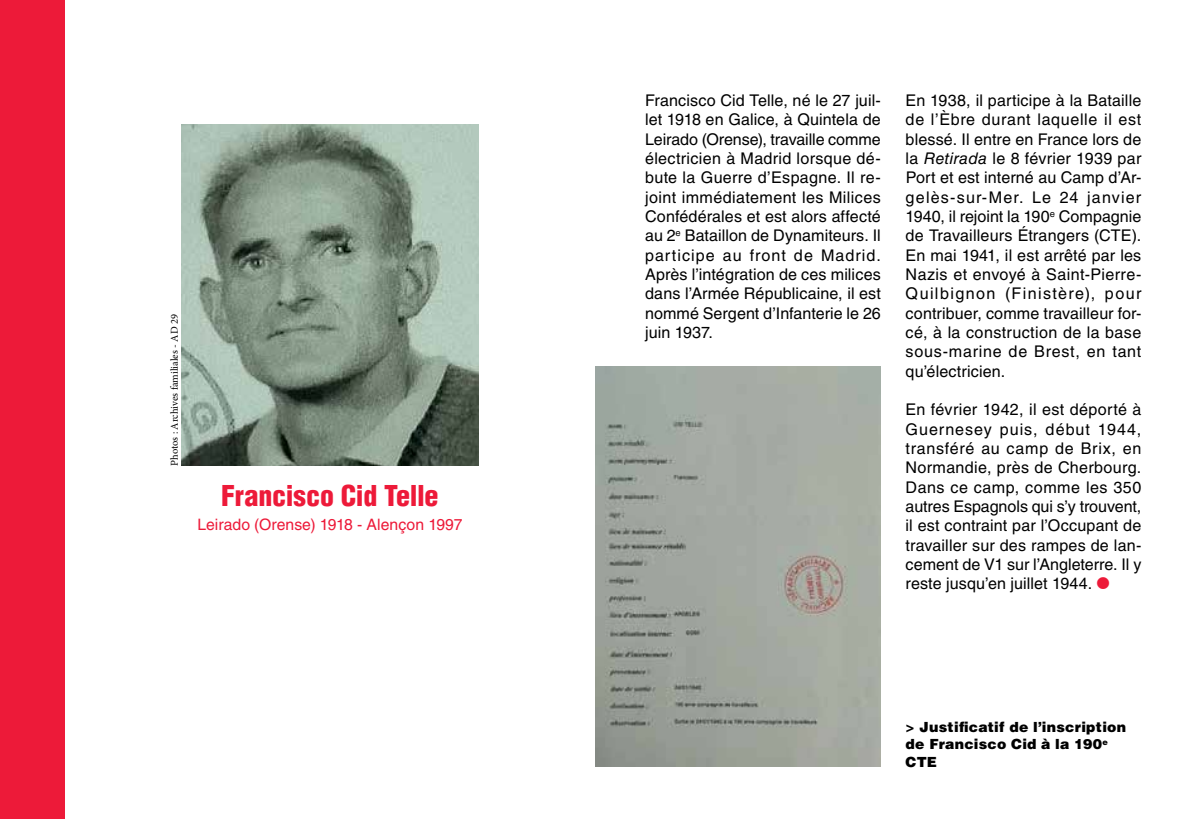
<style>
.page{position:relative;width:1191px;height:819px;background:#fff}
.page>*{position:absolute;margin:0;border:0;box-sizing:border-box;transform-origin:0 0}
.t1{font:900 condensed 28px "Helvetica LT Std";letter-spacing:-.01em;color:#ed1a39}
.t2{font:16.1px/19.2px "Helvetica LT Std";letter-spacing:.005em;color:#000;text-align:justify}
.t3{font:15.75px "Helvetica LT Std";letter-spacing:.005em;color:#ed1a39}
.t4{font:900 14px/17.5px "Helvetica LT Std";letter-spacing:.015em;color:#000}
.t5{font:10.5px "Minion Pro";color:#000}
.s1{font-style:italic}
.s2{font-family:"Monotype Sorts";color:#ed1a39}
</style>
<div class="page">
<img style="left:181px;top:124px;width:298px;height:342px">
<div style="left:0;top:0;width:64px;height:819px;background:#ed1a39"></div>
<img style="left:595px;top:367px;width:286px;height:399px">
<p class="t5" style="left:167px;top:466px;width:153px;rotate:-90deg">Photos : Archives familiales - AD 29</p>
<h1 class="t1" style="left:221px;top:478px;width:219px">Francisco Cid Telle</h1>
<p class="t3" style="left:197px;top:515px;width:267px">Leirado (Orense) 1918 - Alençon 1997</p>
<p class="t2" style="left:645px;top:91px;width:237px">Francisco Cid Telle, né le 27 juil&shy;let 1918 en Galice, à Quintela de Leirado (Orense), travaille comme électricien à Madrid lorsque dé&shy;bute la Guerre d’Espagne. Il re&shy;joint immédiatement les Milices Confédérales et est alors affecté au 2<sup>e</sup> Bataillon de Dynamiteurs. Il participe au front de Madrid.<br>Après l’intégration de ces milices dans l’Armée Républicaine, il est nommé Sergent d’Infanterie le 26 juin 1937.</p>
<p class="t2" style="left:905px;top:91px;width:237px">En 1938, il participe à la Bataille de l’Èbre durant laquelle il est blessé. Il entre en France lors de la <span class="s1">Retirada</span> le 8 février 1939 par Port et est interné au Camp d’Ar&shy;gelès-sur-Mer. Le 24 janvier 1940, il rejoint la 190<sup>e</sup> Compagnie de Travailleurs Étrangers (CTE).<br>En mai 1941, il est arrêté par les Nazis et envoyé à Saint-Pierre-Quilbignon (Finistère), pour contribuer, comme travailleur for&shy;cé, à la construction de la base sous-marine de Brest, en tant qu’électricien.</p>
<p class="t2" style="left:905px;top:400px;width:237px">En février 1942, il est déporté à Guernesey puis, début 1944, transféré au camp de Brix, en Normandie, près de Cherbourg.<br>Dans ce camp, comme les 350 autres Espagnols qui s’y trouvent, il est contraint par l’Occupant de travailler sur des rampes de lan&shy;cement de V1 sur l’Angleterre. Il y reste jusqu’en juillet 1944. <span class="s2">l</span></p>
<p class="t4" style="left:905px;top:717px;width:222px">&gt; Justificatif de l’inscription de Francisco Cid à la 190<sup>e<br></sup>CTE</p>
</div>
